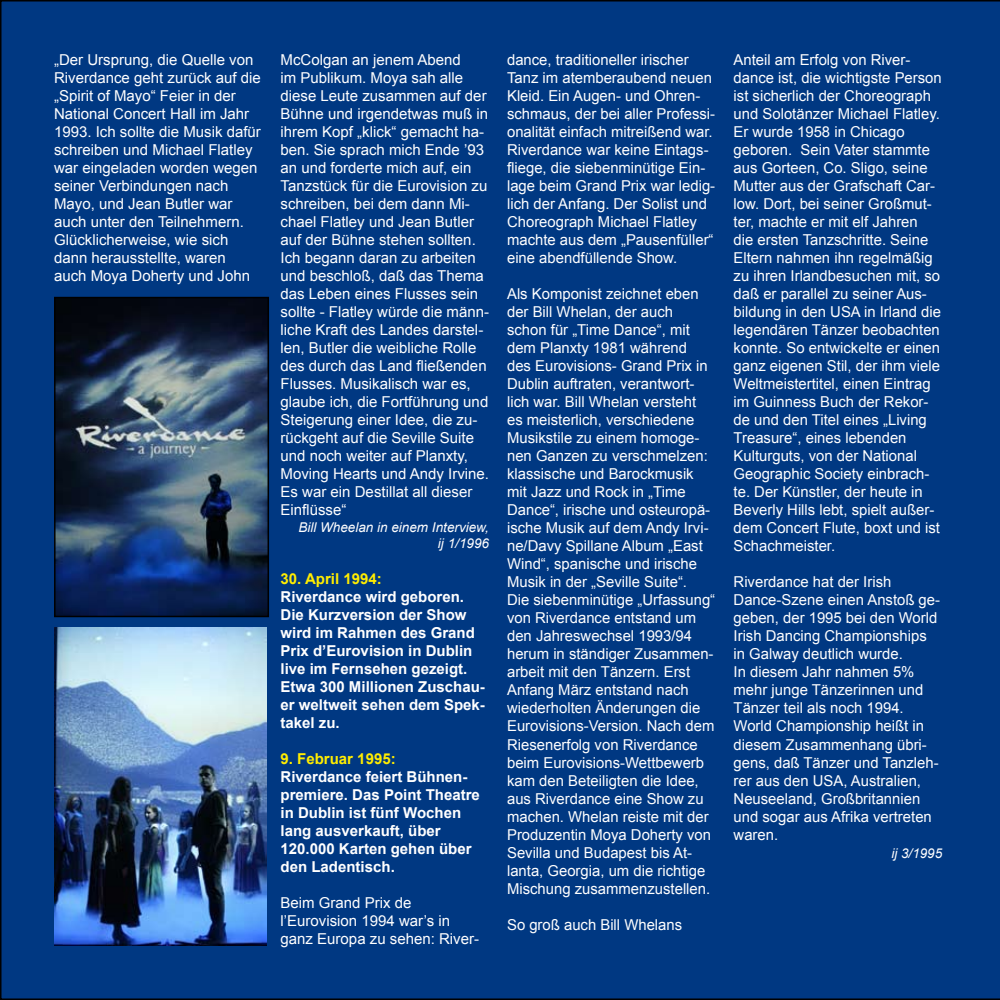
<style>
.page{position:relative;width:1000px;height:1000px;background:#fff}
.page>*{position:absolute;margin:0;border:0;box-sizing:border-box;transform-origin:0 0}
.t1{font:15px/18px "Arial";color:#fff}
.t2{font:700 15px/18px "Arial";color:#fff}
.t3{font:700 15px "Arial";color:#ffed00}
.t4{font:italic 13.5px/16.2px "Arial";color:#fff;text-align:right}
</style>
<div class="page">
<div style="left:0;top:0;width:999px;height:999px;background:#003882"></div>
<img style="left:57px;top:300px;width:209px;height:314px">
<div style="left:54px;top:297px;width:215px;height:320px;border:2px solid #000"></div>
<img style="left:54px;top:627px;width:213px;height:318px">
<p class="t1" style="left:54px;top:51px;width:208px">„Der Ursprung, die Quelle von<br>Riverdance geht zurück auf die „Spirit of Mayo“ Feier in der<br>National Concert Hall im Jahr<br>1993. Ich sollte die Musik dafür schreiben und Michael Flatley war eingeladen worden wegen seiner Verbindungen nach<br>Mayo, und Jean Butler war auch unter den Teilnehmern.<br>Glücklicherweise, wie sich dann herausstellte, waren auch Moya Doherty und John</p>
<p class="t1" style="left:280px;top:51px;width:210px">McColgan an jenem Abend<br>im Publikum. Moya sah alle diese Leute zusammen auf der<br>Bühne und irgendetwas muß in ihrem Kopf „klick“ gemacht ha&shy;ben. Sie sprach mich Ende ’93 an und forderte mich auf, ein<br>Tanzstück für die Eurovision zu schreiben, bei dem dann Mi&shy;chael Flatley und Jean Butler auf der Bühne stehen sollten.<br>Ich begann daran zu arbeiten und beschloß, daß das Thema das Leben eines Flusses sein sollte - Flatley würde die männ&shy;liche Kraft des Landes darstel&shy;len, Butler die weibliche Rolle des durch das Land fließenden<br>Flusses. Musikalisch war es, glaube ich, die Fortführung und<br>Steigerung einer Idee, die zu&shy;rückgeht auf die Seville Suite und noch weiter auf Planxty,<br>Moving Hearts und Andy Irvine.<br>Es war ein Destillat all dieser<br>Einflüsse“</p>
<p class="t4" style="left:298px;top:518px;width:192px">Bill Wheelan in einem Interview, ij 1/1996</p>
<p class="t3" style="left:280px;top:568px;width:103px">30. April 1994:</p>
<p class="t2" style="left:280px;top:588px;width:206px">Riverdance wird geboren.<br>Die Kurzversion der Show wird im Rahmen des Grand<br>Prix d’Eurovision in Dublin live im Fernsehen gezeigt.<br>Etwa 300 Millionen Zuschau&shy;er weltweit sehen dem Spek&shy;takel zu.</p>
<p class="t3" style="left:280px;top:748px;width:117px">9. Februar 1995:</p>
<p class="t2" style="left:280px;top:768px;width:201px">Riverdance feiert Bühnen&shy;premiere. Das Point Theatre in Dublin ist fünf Wochen lang ausverkauft, über<br>120.000 Karten gehen über den Ladentisch.</p>
<p class="t1" style="left:280px;top:893px;width:200px">Beim Grand Prix de l’Eurovision 1994 war’s in ganz Europa zu sehen: River-</p>
<p class="t1" style="left:507px;top:51px;width:209px">dance, traditioneller irischer<br>Tanz im atemberaubend neuen<br>Kleid. Ein Augen- und Ohren&shy;schmaus, der bei aller Professi&shy;onalität einfach mitreißend war.<br>Riverdance war keine Eintags&shy;fliege, die siebenminütige Ein&shy;lage beim Grand Prix war ledig&shy;lich der Anfang. Der Solist und<br>Choreograph Michael Flatley machte aus dem „Pausenfüller“ eine abendfüllende Show.</p>
<p class="t1" style="left:507px;top:285px;width:209px">Als Komponist zeichnet eben der Bill Whelan, der auch schon für „Time Dance“, mit dem Planxty 1981 während<br>des Eurovisions- Grand Prix in<br>Dublin auftraten, verantwort&shy;lich war. Bill Whelan versteht es meisterlich, verschiedene<br>Musikstile zu einem homoge&shy;nen Ganzen zu verschmelzen: klassische und Barockmusik mit Jazz und Rock in „Time<br>Dance“, irische und osteuropä&shy;ische Musik auf dem Andy Irvi&shy;ne/Davy Spillane Album „East<br>Wind“, spanische und irische<br>Musik in der „Seville Suite“.<br>Die siebenminütige „Urfassung“ von Riverdance entstand um den Jahreswechsel 1993/94 herum in ständiger Zusammen&shy;arbeit mit den Tänzern. Erst<br>Anfang März entstand nach wiederholten Änderungen die<br>Eurovisions-Version. Nach dem<br>Riesenerfolg von Riverdance beim Eurovisions-Wettbewerb kam den Beteiligten die Idee, aus Riverdance eine Show zu machen. Whelan reiste mit der<br>Produzentin Moya Doherty von<br>Sevilla und Budapest bis At&shy;lanta, Georgia, um die richtige<br>Mischung zusammenzustellen.</p>
<p class="t1" style="left:507px;top:915px;width:176px">So groß auch Bill Whelans</p>
<p class="t1" style="left:733px;top:51px;width:209px">Anteil am Erfolg von River&shy;dance ist, die wichtigste Person ist sicherlich der Choreograph und Solotänzer Michael Flatley.<br>Er wurde 1958 in Chicago geboren. Sein Vater stammte aus Gorteen, Co. Sligo, seine<br>Mutter aus der Grafschaft Car&shy;low. Dort, bei seiner Großmut&shy;ter, machte er mit elf Jahren<br>die ersten Tanzschritte. Seine<br>Eltern nahmen ihn regelmäßig zu ihren Irlandbesuchen mit, so daß er parallel zu seiner Aus&shy;bildung in den USA in Irland die legendären Tänzer beobachten konnte. So entwickelte er einen ganz eigenen Stil, der ihm viele<br>Weltmeistertitel, einen Eintrag im Guinness Buch der Rekor&shy;de und den Titel eines „Living<br>Treasure“, eines lebenden<br>Kulturguts, von der National<br>Geographic Society einbrach&shy;te. Der Künstler, der heute in<br>Beverly Hills lebt, spielt außer&shy;dem Concert Flute, boxt und ist<br>Schachmeister.</p>
<p class="t1" style="left:733px;top:573px;width:208px">Riverdance hat der Irish<br>Dance-Szene einen Anstoß ge&shy;geben, der 1995 bei den World<br>Irish Dancing Championships in Galway deutlich wurde.<br>In diesem Jahr nahmen 5% mehr junge Tänzerinnen und<br>Tänzer teil als noch 1994.<br>World Championship heißt in diesem Zusammenhang übri&shy;gens, daß Tänzer und Tanzleh&shy;rer aus den USA, Australien,<br>Neuseeland, Großbritannien und sogar aus Afrika vertreten waren.</p>
<p class="t4" style="left:891px;top:844px;width:52px">ij 3/1995</p>
</div>
